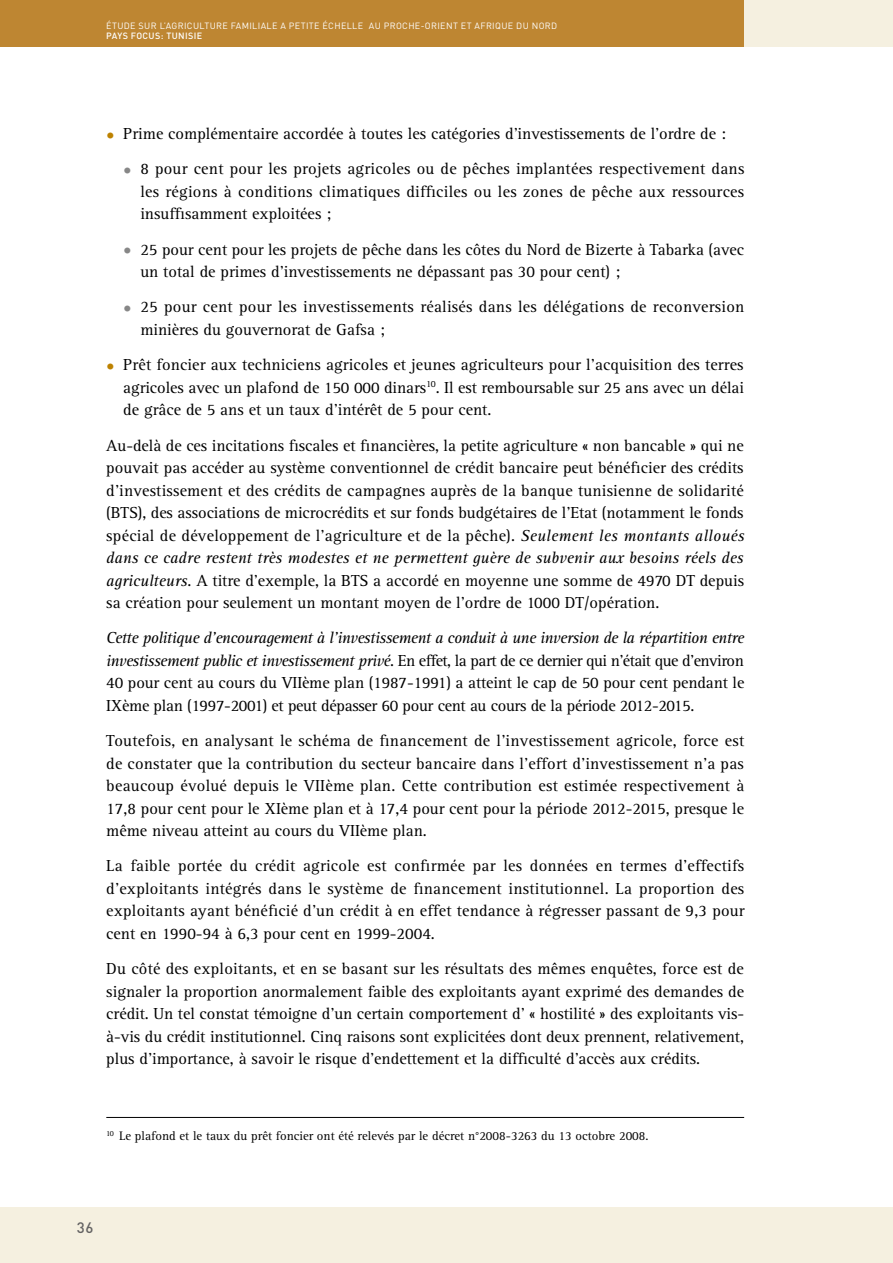
<style>
.page{position:relative;width:893px;height:1263px;background:#fff}
.page>*{position:absolute;margin:0;border:0;box-sizing:border-box;transform-origin:0 0}
.t1{font:16.5px/22.5px "Rotis Serif";color:#000;text-align:justify}
.t2{font:500 15px "DIN";color:#646363}
.t3{font:12.75px "Rotis Serif";color:#000}
.t4{font:9px "DIN";letter-spacing:.04em;color:#fff}
.t5{font:500 9px "DIN";letter-spacing:.04em;color:#fff}
.s1{color:#bd8200}
.s2{color:#878787}
.s3{font-style:italic}
</style>
<div class="page">
<div style="left:0;top:1208px;width:893px;height:55px;background:#f5f0e0"></div>
<div style="left:0;top:0;width:744px;height:47px;background:#be8632"></div>
<div style="left:744px;top:0;width:149px;height:47px;background:#f5f0e0"></div>
<hr style="left:106px;top:1117px;width:638px;height:1px;background:#000">
<p class="t4" style="left:106px;top:20px;width:452px">ÉTUDE SUR L’AGRICULTURE FAMILIALE A PETITE ÉCHELLE AU PROCHE-ORIENT ET AFRIQUE DU NORD</p>
<p class="t5" style="left:106px;top:30px;width:97px">PAYS FOCUS: TUNISIE</p>
<p class="t1" style="left:106px;top:123px;width:621px"><span class="s1">•</span> Prime complémentaire accordée à toutes les catégories d’investissements de l’ordre de :</p>
<p class="t1" style="left:140px;top:158px;width:606px;text-indent:-17px"><span class="s2">•</span> 8 pour cent pour les projets agricoles ou de pêches implantées respectivement dans les régions à conditions climatiques difficiles ou les zones de pêche aux ressources insuffisamment exploitées ;</p>
<p class="t1" style="left:140px;top:238px;width:605px;text-indent:-17px"><span class="s2">•</span> 25 pour cent pour les projets de pêche dans les côtes du Nord de Bizerte à Tabarka (avec un total de primes d’investissements ne dépassant pas 30 pour cent) ;</p>
<p class="t1" style="left:140px;top:296px;width:606px;text-indent:-17px"><span class="s2">•</span> 25 pour cent pour les investissements réalisés dans les délégations de reconversion minières du gouvernorat de Gafsa ;</p>
<p class="t1" style="left:123px;top:354px;width:622px;text-indent:-17px"><span class="s1">•</span> Prêt foncier aux techniciens agricoles et jeunes agriculteurs pour l’acquisition des terres agricoles avec un plafond de 150 000 dinars<sup>10</sup>. Il est remboursable sur 25 ans avec un délai de grâce de 5 ans et un taux d’intérêt de 5 pour cent.</p>
<p class="t1" style="left:106px;top:434px;width:640px">Au-delà de ces incitations fiscales et financières, la petite agriculture « non bancable » qui ne pouvait pas accéder au système conventionnel de crédit bancaire peut bénéficier des crédits d’investissement et des crédits de campagnes auprès de la banque tunisienne de solidarité (BTS), des associations de microcrédits et sur fonds budgétaires de l’Etat (notamment le fonds spécial de développement de l’agriculture et de la pêche). <span class="s3">Seulement les montants alloués dans ce cadre restent très modestes et ne permettent guère de subvenir aux besoins réels des agriculteurs</span>. A titre d’exemple, la BTS a accordé en moyenne une somme de 4970 DT depuis sa création pour seulement un montant moyen de l’ordre de 1000 DT/opération.</p>
<p class="t1" style="left:106px;top:627px;width:640px"><span class="s3">Cette politique d’encouragement à l’investissement a conduit à une inversion de la répartition entre investissement public et investissement privé</span>. En effet, la part de ce dernier qui n’était que d’environ 40 pour cent au cours du VIIème plan (1987-1991) a atteint le cap de 50 pour cent pendant le IXème plan (1997-2001) et peut dépasser 60 pour cent au cours de la période 2012-2015.</p>
<p class="t1" style="left:106px;top:730px;width:640px">Toutefois, en analysant le schéma de financement de l’investissement agricole, force est de constater que la contribution du secteur bancaire dans l’effort d’investissement n’a pas beaucoup évolué depuis le VIIème plan. Cette contribution est estimée respectivement à 17,8 pour cent pour le XIème plan et à 17,4 pour cent pour la période 2012-2015, presque le même niveau atteint au cours du VIIème plan.</p>
<p class="t1" style="left:106px;top:855px;width:640px">La faible portée du crédit agricole est confirmée par les données en termes d’effectifs d’exploitants intégrés dans le système de financement institutionnel. La proportion des exploitants ayant bénéficié d’un crédit à en effet tendance à régresser passant de 9,3 pour cent en 1990-94 à 6,3 pour cent en 1999-2004.</p>
<p class="t1" style="left:106px;top:958px;width:639px">Du côté des exploitants, et en se basant sur les résultats des mêmes enquêtes, force est de signaler la proportion anormalement faible des exploitants ayant exprimé des demandes de crédit. Un tel constat témoigne d’un certain comportement d’ « hostilité » des exploitants vis&shy;à-vis du crédit institutionnel. Cinq raisons sont explicitées dont deux prennent, relativement, plus d’importance, à savoir le risque d’endettement et la difficulté d’accès aux crédits.</p>
<p class="t3" style="left:106px;top:1129px;width:544px"><sup>10</sup> Le plafond et le taux du prêt foncier ont été relevés par le décret n°2008-3263 du 13 octobre 2008.</p>
<p class="t2" style="left:77px;top:1218px;width:18px">36</p>
</div>
